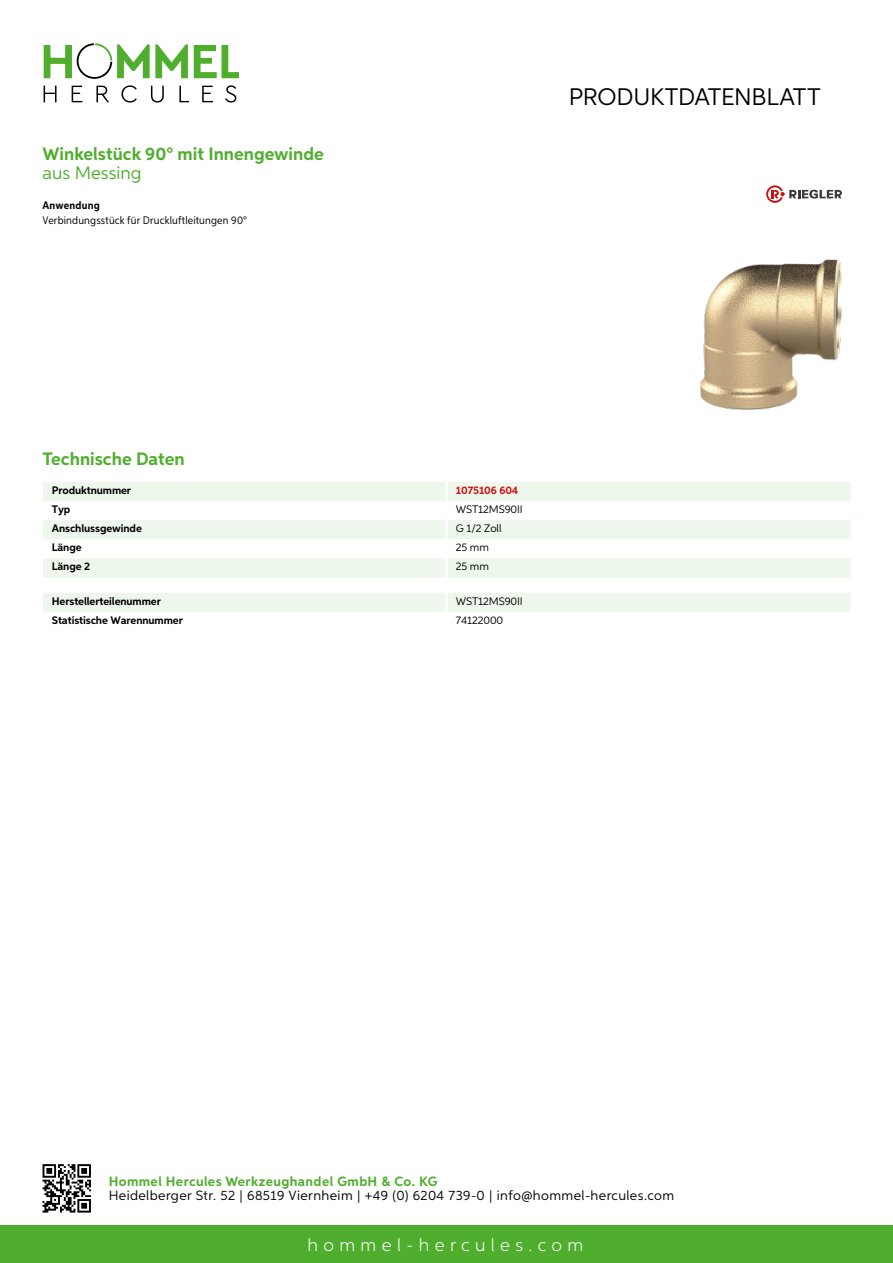
<style>
.page{position:relative;width:893px;height:1263px;background:#fff}
.page>*{position:absolute;margin:0;border:0;box-sizing:border-box;transform-origin:0 0}
.t1{font:24px "Aspira";letter-spacing:-.01em;color:#000}
.t2{font:700 18px "Aspira";color:#50ae2f}
.t3{font:300 18px "Aspira";letter-spacing:.3em;color:#fff}
.t4{font:18px "Aspira";color:#50ae2f}
.t5{font:13.5px "Aspira";letter-spacing:.03em;color:#000}
.t6{font:700 13.5px "Aspira";letter-spacing:.03em;color:#50ae2f}
.t7{font:700 10.95px "Aspira";letter-spacing:-.01em;color:#000}
.t8{font:10.95px "Aspira";letter-spacing:-.01em;color:#000}
.t9{font:10.95px "Aspira Nar";letter-spacing:.015em;color:#000}
.t10{font:700 10.95px "Aspira";letter-spacing:-.01em;color:#cd1013}
.t11{font:700 10.95px "Aspira Nar";letter-spacing:.02em;color:#000}
</style>
<div class="page">
<div style="left:0;top:1226px;width:893px;height:37px;background:#50ae2f"></div>
<svg style="left:43px;top:1164px;width:48px;height:48px"></svg>
<svg style="left:194px;top:45px;width:45px;height:33px"></svg>
<svg style="left:44px;top:43px;width:144px;height:36px"></svg>
<svg style="left:44px;top:86px;width:13px;height:16px"></svg>
<svg style="left:72px;top:86px;width:10px;height:16px"></svg>
<svg style="left:96px;top:86px;width:13px;height:16px"></svg>
<svg style="left:121px;top:85px;width:16px;height:18px"></svg>
<svg style="left:151px;top:86px;width:13px;height:17px"></svg>
<svg style="left:179px;top:86px;width:10px;height:16px"></svg>
<svg style="left:202px;top:86px;width:11px;height:16px"></svg>
<svg style="left:225px;top:85px;width:11px;height:18px"></svg>
<div style="left:43px;top:482px;width:807px;height:95px;background:#eef7eb"></div>
<svg style="left:43px;top:501px;width:807px;height:57px"></svg>
<hr style="left:445px;top:482px;width:3px;height:19px;background:#fff">
<hr style="left:445px;top:501px;width:3px;height:19px;background:#fff">
<hr style="left:445px;top:520px;width:3px;height:19px;background:#fff">
<hr style="left:445px;top:539px;width:3px;height:19px;background:#fff">
<hr style="left:445px;top:558px;width:3px;height:19px;background:#fff">
<div style="left:43px;top:593px;width:807px;height:19px;background:#eef7eb"></div>
<img style="left:701px;top:259px;width:141px;height:150px">
<svg style="left:766px;top:185px;width:76px;height:18px"></svg>
<h2 class="t2" style="left:43px;top:142px;width:283px">Winkelstück 90° mit Innengewinde</h2>
<h2 class="t4" style="left:43px;top:162px;width:101px">aus Messing</h2>
<p class="t11" style="left:43px;top:199px;width:59px">Anwendung</p>
<p class="t9" style="left:43px;top:214px;width:206px">Verbindungsstück für Druckluftleitungen 90°</p>
<h1 class="t1" style="left:569px;top:82px;width:253px">Produktdatenblatt</h1>
<h2 class="t2" style="left:43px;top:448px;width:144px">Technische Daten</h2>
<p class="t7" style="left:52px;top:483px;width:81px">Produktnummer</p>
<p class="t10" style="left:456px;top:483px;width:64px">1075106 604</p>
<p class="t7" style="left:52px;top:502px;width:20px">Typ</p>
<p class="t8" style="left:456px;top:502px;width:68px">WST12MS90II</p>
<p class="t7" style="left:52px;top:521px;width:92px">Anschlussgewinde</p>
<p class="t8" style="left:456px;top:522px;width:47px">G 1/2 Zoll</p>
<p class="t7" style="left:52px;top:541px;width:31px">Länge</p>
<p class="t8" style="left:456px;top:541px;width:35px">25 mm</p>
<p class="t7" style="left:52px;top:560px;width:40px">Länge 2</p>
<p class="t8" style="left:456px;top:560px;width:35px">25 mm</p>
<p class="t7" style="left:52px;top:594px;width:111px">Herstellerteilenummer</p>
<p class="t8" style="left:456px;top:594px;width:68px">WST12MS90II</p>
<p class="t7" style="left:52px;top:613px;width:132px">Statistische Warennummer</p>
<p class="t8" style="left:456px;top:613px;width:49px">74122000</p>
<p class="t6" style="left:109px;top:1172px;width:330px">Hommel Hercules Werkzeughandel GmbH &amp; Co. KG</p>
<p class="t5" style="left:109px;top:1187px;width:567px">Heidelberger Str. 52 | 68519 Viernheim | +49 (0) 6204 739-0 | info@hommel-hercules.com</p>
<h2 class="t3" style="left:307px;top:1234px;width:277px">hommel-hercules.com</h2>
</div>
